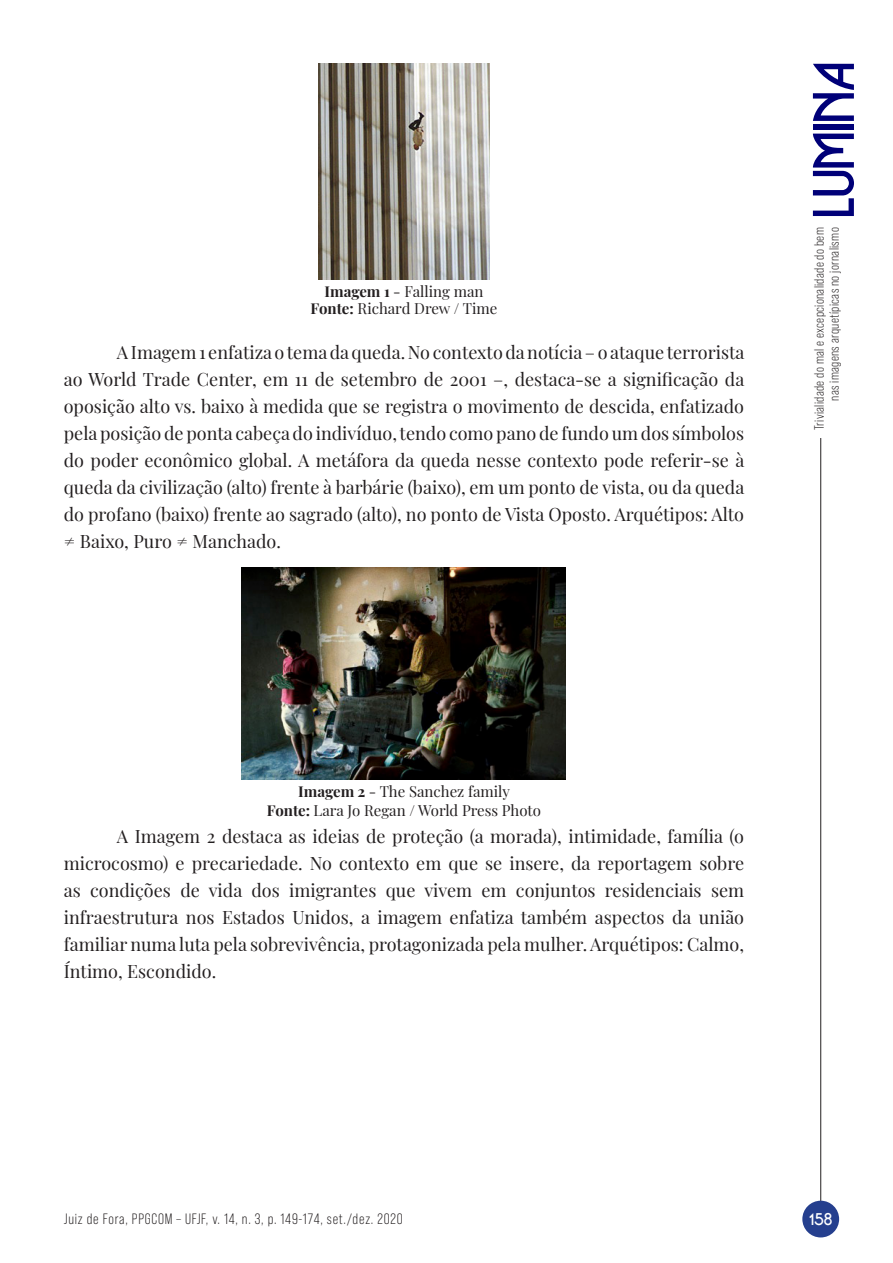
<style>
.page{position:relative;width:893px;height:1263px;background:#fff}
.page>*{position:absolute;margin:0;border:0;box-sizing:border-box;transform-origin:0 0}
.t1{font:18px/27px "Playfair Display";color:#231f20;text-align:justify}
.t2{font:16.5px "Businko";color:#fff}
.t3{font:15px "Playfair Display";color:#231f20}
.t4{font:15px "Bebas Neue Pro";letter-spacing:.05em;color:#231f20}
.t5{font:13.5px/15px "Bebas Neue Pro";letter-spacing:.025em;color:#231f20;text-align:right}
.s1{font-weight:700}
</style>
<div class="page">
<hr style="left:820px;top:438px;width:1px;height:791px;background:#231f20">
<div style="left:802px;top:1201px;width:37px;height:36px;background:#253f8e;border-radius:50%"></div>
<svg style="left:813px;top:134px;width:41px;height:82px"></svg>
<div style="left:813px;top:124px;width:41px;height:6px;background:#000078"></div>
<svg style="left:813px;top:64px;width:41px;height:57px"></svg>
<img style="left:319px;top:64px;width:170px;height:216px">
<img style="left:242px;top:567px;width:324px;height:213px">
<p class="t3" style="left:324px;top:280px;width:161px"><span class="s1">Imagem 1</span> - Falling man</p>
<p class="t3" style="left:311px;top:297px;width:188px"><span class="s1">Fonte:</span> Richard Drew / Time</p>
<p class="t1" style="left:64px;top:337px;width:682px;text-indent:53px">A Imagem 1 enfatiza o tema da queda. No contexto da notícia – o ataque terrorista ao World Trade Center, em 11 de setembro de 2001 –, destaca-se a significação da oposição alto vs. baixo à medida que se registra o movimento de descida, enfatizado pela posição de ponta cabeça do indivíduo, tendo como pano de fundo um dos símbolos do poder econômico global. A metáfora da queda nesse contexto pode referir-se à queda da civilização (alto) frente à barbárie (baixo), em um ponto de vista, ou da queda do profano (baixo) frente ao sagrado (alto), no ponto de Vista Oposto. Arquétipos: Alto ≠ Baixo, Puro ≠ Manchado.</p>
<p class="t5" style="left:812px;top:430px;width:204px;rotate:-90deg">Trivialidade do mal e excepcionalidade do bem nas imagens arquetípicas no jornalismo</p>
<p class="t3" style="left:298px;top:780px;width:213px"><span class="s1">Imagem 2</span> - The Sanchez family</p>
<p class="t3" style="left:267px;top:799px;width:276px"><span class="s1">Fonte:</span> Lara Jo Regan / World Press Photo</p>
<p class="t1" style="left:64px;top:821px;width:682px;text-indent:53px">A Imagem 2 destaca as ideias de proteção (a morada), intimidade, família (o microcosmo) e precariedade. No contexto em que se insere, da reportagem sobre as condições de vida dos imigrantes que vivem em conjuntos residenciais sem infraestrutura nos Estados Unidos, a imagem enfatiza também aspectos da união familiar numa luta pela sobrevivência, protagonizada pela mulher. Arquétipos: Calmo, Íntimo, Escondido.</p>
<p class="t4" style="left:64px;top:1210px;width:340px">Juiz de Fora, PPGCOM – UFJF, v. 14, n. 3, p. 149-174, set./dez. 2020</p>
<p class="t2" style="left:809px;top:1209px;width:25px">158</p>
</div>
